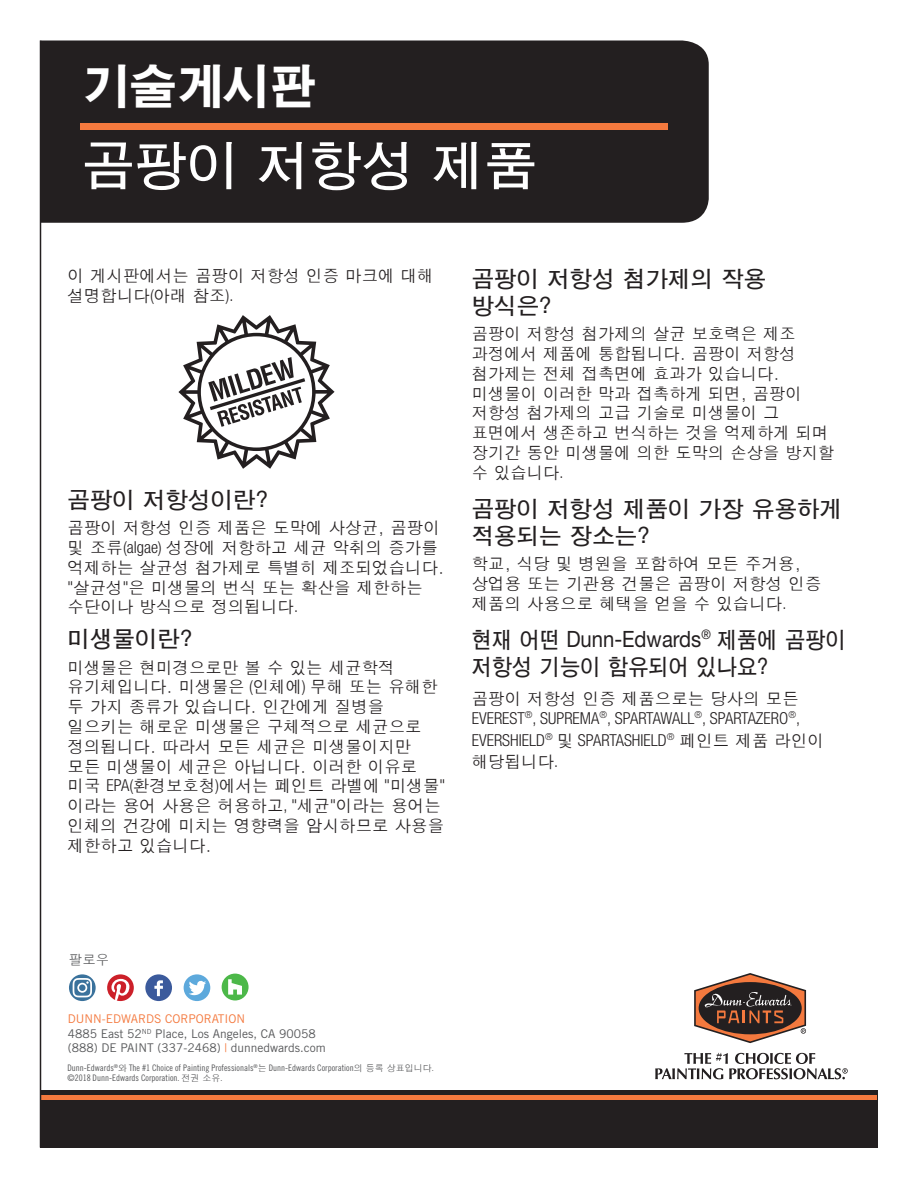
<style>
.page{position:relative;width:918px;height:1188px;background:#fff}
.page>*{position:absolute;margin:0;border:0;box-sizing:border-box;transform-origin:0 0}
.t1{font:700 52.5px "HY Go Thic";color:#fff}
.t2{font:46.5px "HY Go Thic Extra";color:#fff}
.greentextbold{font:700 22.5px/27px "HY Go Thic";color:#231f20}
.greentextbold-2{font:700 22.5px/27px "HY Go Thic";color:#231f20;scale:.9 1}
.greentextbold-3{font:500 16.5px/19.8px "HY Go Thic";color:#231f20}
.t3{font:300 condensed 16.5px/19.8px "Helvetica Neue";color:#231f20}
.t4{font:500 13.5px "HY Go Thic";color:#58595b}
.t5{font:12px/14.4px "Trade Gothic";color:#57585a}
.t6{font:9px/9.8px "Trade Gothic Cond Eighteen";color:#57585a}
.s1{font-family:"Helvetica Neue";font-weight:300;font-stretch:condensed}
.s2{font-family:"Helvetica Neue";font-weight:400}
.s3{font-family:"HY Go Thic";font-weight:500;font-stretch:normal}
.s4{color:#f4793e}
.s5{font-family:"HY Go Thic";font-weight:500}
</style>
<div class="page">
<div style="left:40px;top:1090px;width:838px;height:58px;background:#231f20"></div>
<div style="left:40px;top:1095px;width:838px;height:5px;background:#f4793e"></div>
<svg style="left:694px;top:973px;width:112px;height:70px"></svg>
<svg style="left:655px;top:1053px;width:193px;height:26px"></svg>
<div style="left:145px;top:974px;width:27px;height:27px;background:#3b5a9c;border-radius:50%"></div>
<svg style="left:154px;top:980px;width:9px;height:16px"></svg>
<svg style="left:107px;top:974px;width:27px;height:27px"></svg>
<div style="left:184px;top:974px;width:26px;height:27px;background:#5da9dc;border-radius:50%"></div>
<svg style="left:189px;top:980px;width:17px;height:15px"></svg>
<svg style="left:69px;top:974px;width:27px;height:27px"></svg>
<svg style="left:73px;top:978px;width:19px;height:19px"></svg>
<div style="left:222px;top:974px;width:27px;height:26px;background:#4cb849;border-radius:50%"></div>
<svg style="left:228px;top:979px;width:14px;height:16px"></svg>
<hr style="left:40px;top:40px;width:1px;height:1108px;background:#231f20">
<div style="left:41px;top:40px;width:668px;height:183px;background:#231f20"></div>
<div style="left:80px;top:124px;width:588px;height:6px;background:#f4793e"></div>
<svg style="left:178px;top:315px;width:157px;height:154px"></svg>
<h2 class="t2" style="left:83px;top:63px;width:234px">기술게시판</h2>
<p class="t1" style="left:82px;top:139px;width:456px">곰팡이 저항성 제품</p>
<p class="greentextbold-3" style="left:68px;top:266px;width:368px">이 게시판에서는 곰팡이 저항성 인증 마크에 대해 설명합니다<span class="s1">(</span>아래 참조<span class="s1">).</span></p>
<p class="greentextbold" style="left:68px;top:486px;width:202px">곰팡이 저항성이란<span class="s2">?</span></p>
<p class="greentextbold-3" style="left:68px;top:518px;width:378px">곰팡이 저항성 인증 제품은 도막에 사상균, 곰팡이 및 조류<span class="s1">(algae)</span> 성장에 저항하고 세균 악취의 증가를 억제하는 살균성 첨가제로 특별히 제조되었습니다. <span class="s1">"</span>살균성<span class="s1">"</span>은 미생물의 번식 또는 확산을 제한하는 수단이나 방식으로 정의됩니다<span class="s1">.</span></p>
<p class="greentextbold" style="left:68px;top:626px;width:127px">미생물이란<span class="s2">?</span></p>
<p class="greentextbold-3" style="left:68px;top:658px;width:379px">미생물은 현미경으로만 볼 수 있는 세균학적 유기체입니다. 미생물은 <span class="s1">(</span>인체에<span class="s1">)</span> 무해 또는 유해한 두 가지 종류가 있습니다. 인간에게 질병을 일으키는 해로운 미생물은 구체적으로 세균으로 정의됩니다. 따라서 모든 세균은 미생물이지만 모든 미생물이 세균은 아닙니다. 이러한 이유로 미국 <span class="s1">EPA(</span>환경보호청<span class="s1">)</span>에서는 페인트 라벨에 <span class="s1">"</span>미생물<span class="s1">" </span>이라는 용어 사용은 허용하고<span class="s1">, "</span>세균<span class="s1">"</span>이라는 용어는 인체의 건강에 미치는 영향력을 암시하므로 사용을 제한하고 있습니다.</p>
<p class="greentextbold" style="left:472px;top:265px;width:296px">곰팡이 저항성 첨가제의 작용 방식은<span class="s2">?</span></p>
<p class="greentextbold-3" style="left:472px;top:324px;width:364px">곰팡이 저항성 첨가제의 살균 보호력은 제조 과정에서 제품에 통합됩니다. 곰팡이 저항성 첨가제는 전체 접촉면에 효과가 있습니다. 미생물이 이러한 막과 접촉하게 되면, 곰팡이 저항성 첨가제의 고급 기술로 미생물이 그 표면에서 생존하고 번식하는 것을 억제하게 되며 장기간 동안 미생물에 의한 도막의 손상을 방지할 수 있습니다<span class="s1">.</span></p>
<p class="greentextbold" style="left:472px;top:495px;width:372px">곰팡이 저항성 제품이 가장 유용하게 적용되는 장소는<span class="s2">?</span></p>
<p class="greentextbold-3" style="left:472px;top:554px;width:351px">학교, 식당 및 병원을 포함하여 모든 주거용, 상업용 또는 기관용 건물은 곰팡이 저항성 인증 제품의 사용으로 혜택을 얻을 수 있습니다<span class="s1">.</span></p>
<p class="greentextbold-2" style="left:472px;top:626px;width:417px">현재 어떤 <span class="s2">Dunn-Edwards</span><sup>®</sup> 제품에 곰팡이 저항성 기능이 함유되어 있나요<span class="s2">?</span></p>
<p class="t3" style="left:472px;top:688px;width:330px"><span class="s3">곰팡이 저항성 인증 제품으로는 당사의 모든<br></span>EVEREST<sup>®</sup>, SUPREMA<sup>®</sup>, SPARTAWALL<sup>®</sup>, SPARTAZERO<sup>®</sup>,</p>
<p class="t3" style="left:472px;top:729px;width:354px;line-height:21px">EVERSHIELD<sup>®</sup> <span class="s3">및</span> SPARTASHIELD<sup>®</sup> <span class="s3">페인트 제품 라인이 해당됩니다</span>.</p>
<p class="t4" style="left:69px;top:953px;width:42px">팔로우</p>
<p class="t5" style="left:68px;top:1012px;width:259px"><span class="s4">DUNN-EDWARDS CORPORATION<br></span>4885 East 52<sup>ND</sup> Place, Los Angeles, CA 90058 (888) DE PAINT (337-2468) <span class="s4">|</span> dunnedwards.com</p>
<p class="t6" style="left:67px;top:1063px;width:368px">Dunn-Edwards<sup>®</sup><span class="s5">와</span> The #1 Choice of Painting Professionals<sup>®</sup><span class="s5">는</span> Dunn-Edwards Corporation<span class="s5">의 등록 상표입니다</span>. ©2018 Dunn-Edwards Corporation. <span class="s5">전권 소유</span>.</p>
</div>
